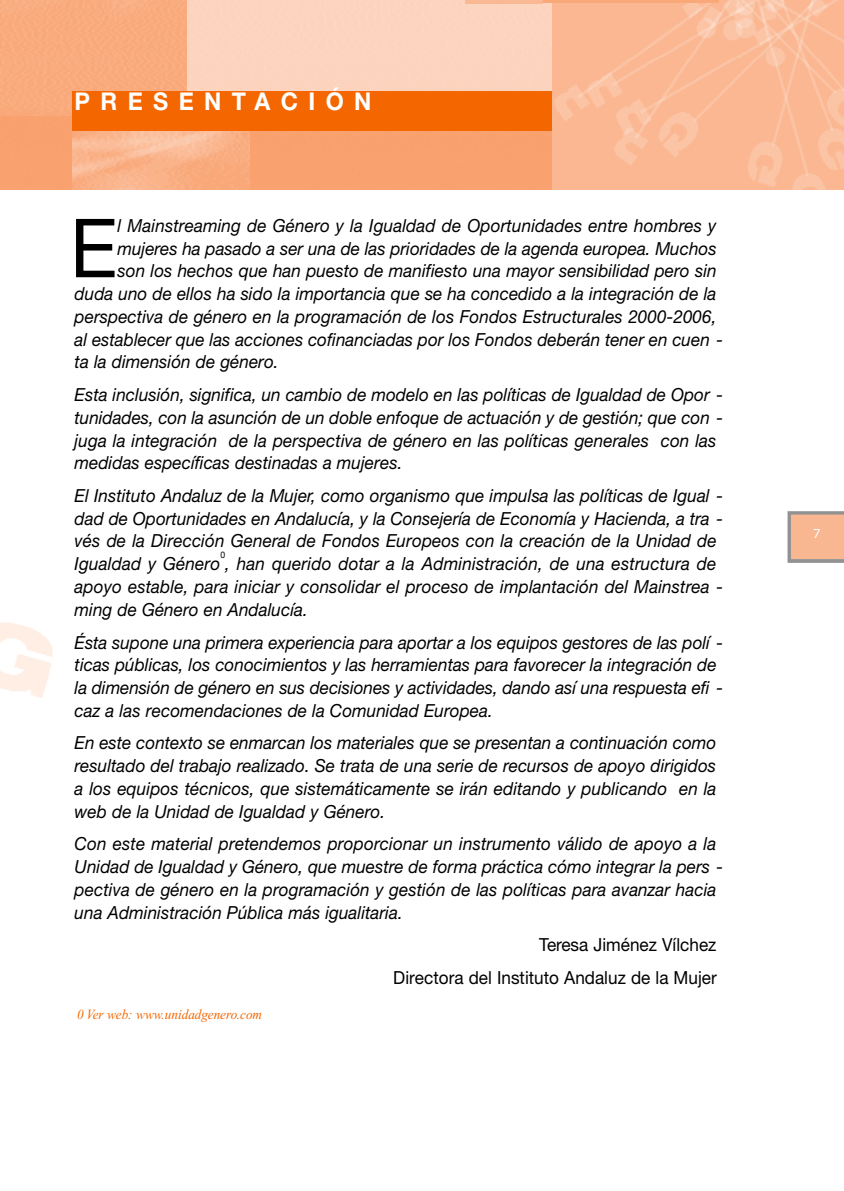
<style>
.page{position:relative;width:844px;height:1191px;background:#fff}
.page>*{position:absolute;margin:0;border:0;box-sizing:border-box;transform-origin:0 0}
.t1{font:81.73px "Helvetica Neue";color:#000;scale:.95 1}
.t2{font:700 24.5px "Helvetica Neue";color:#fff;scale:.95 1}
.t3{font:italic 18.03px/22.8px "Helvetica Neue";color:#000;scale:.95 1}
.t4{font:18.03px/32.4px "Helvetica Neue";color:#000;text-align:right;scale:.95 1}
.t5{font:italic 14px "Times New Roman";color:#f46700;scale:.94 1}
.t6{font:12.25px "Verdana";color:#fff}
.t7{font:8.92px "Helvetica Neue";color:#000;scale:.95 1}
</style>
<div class="page">
<div style="left:0;top:116px;width:552px;height:73px;background:#f9a26f"></div>
<img style="left:0;top:0;width:188px;height:116px">
<img style="left:72px;top:96px;width:177px;height:93px">
<div style="left:73px;top:91px;width:532px;height:40px;background:#f46700"></div>
<img style="left:552px;top:0;width:291px;height:190px">
<svg style="left:787px;top:511px;width:56px;height:52px;background:#e5b192"></svg>
<hr style="left:465px;top:0;width:253px;height:3px;background:#f8a879">
<img style="left:465px;top:0;width:77px;height:4px">
<p class="t2" style="left:75px;top:93px;width:314px">P R E S E N T A C I Ó N</p>
<p class="t1" style="left:70px;top:219px;width:51px">E</p>
<p class="t3" style="left:117px;top:216px;width:631px">l Mainstreaming de Género y la Igualdad de Oportunidades entre hombres y</p>
<p class="t3" style="left:117px;top:239px;width:632px">mujeres ha pasado a ser una de las prioridades de la agenda europea. Muchos</p>
<p class="t3" style="left:117px;top:261px;width:632px">son los hechos que han puesto de manifiesto una mayor sensibilidad pero sin</p>
<p class="t3" style="left:75px;top:284px;width:677px">duda uno de ellos ha sido la importancia que se ha concedido a la integración de la</p>
<p class="t3" style="left:75px;top:307px;width:677px">perspectiva de género en la programación de los Fondos Estructurales 2000-2006,</p>
<p class="t3" style="left:75px;top:330px;width:684px">al establecer que las acciones cofinanciadas por los Fondos deberán tener en cuen -</p>
<p class="t3" style="left:75px;top:352px;width:216px">ta la dimensión de género.</p>
<p class="t3" style="left:75px;top:385px;width:684px">Esta inclusión, significa, un cambio de modelo en las políticas de Igualdad de Opor - tunidades, con la asunción de un doble enfoque de actuación y de gestión; que con - juga la integración de la perspectiva de género en las políticas generales con las medidas específicas destinadas a mujeres.</p>
<p class="t3" style="left:75px;top:486px;width:684px">El Instituto Andaluz de la Mujer, como organismo que impulsa las políticas de Igual - dad de Oportunidades en Andalucía, y la Consejería de Economía y Hacienda, a tra - vés de la Dirección General de Fondos Europeos con la creación de la Unidad de Igualdad y Género , han querido dotar a la Administración, de una estructura de</p>
<p class="t7" style="left:220px;top:551px;width:7px">0</p>
<p class="t3" style="left:75px;top:577px;width:684px">apoyo estable, para iniciar y consolidar el proceso de implantación del Mainstrea - ming de Género en Andalucía.</p>
<p class="t3" style="left:75px;top:632px;width:684px">Ésta supone una primera experiencia para aportar a los equipos gestores de las polí - ticas públicas, los conocimientos y las herramientas para favorecer la integración de la dimensión de género en sus decisiones y actividades, dando así una respuesta efi - caz a las recomendaciones de la Comunidad Europea.</p>
<p class="t3" style="left:75px;top:733px;width:677px;text-align:justify">En este contexto se enmarcan los materiales que se presentan a continuación como resultado del trabajo realizado. Se trata de una serie de recursos de apoyo dirigidos a los equipos técnicos, que sistemáticamente se irán editando y publicando en la web de la Unidad de Igualdad y Género.</p>
<p class="t3" style="left:75px;top:834px;width:684px">Con este material pretendemos proporcionar un instrumento válido de apoyo a la Unidad de Igualdad y Género, que muestre de forma práctica cómo integrar la pers - pectiva de género en la programación y gestión de las políticas para avanzar hacia una Administración Pública más igualitaria.</p>
<p class="t4" style="left:393px;top:930px;width:342px">Teresa Jiménez Vílchez<br>Directora del Instituto Andaluz de la Mujer</p>
<p class="t5" style="left:77px;top:1009px;width:198px">0 Ver web: www.unidadgenero.com</p>
<p class="t6" style="left:812px;top:525px;width:9px">7</p>
</div>
